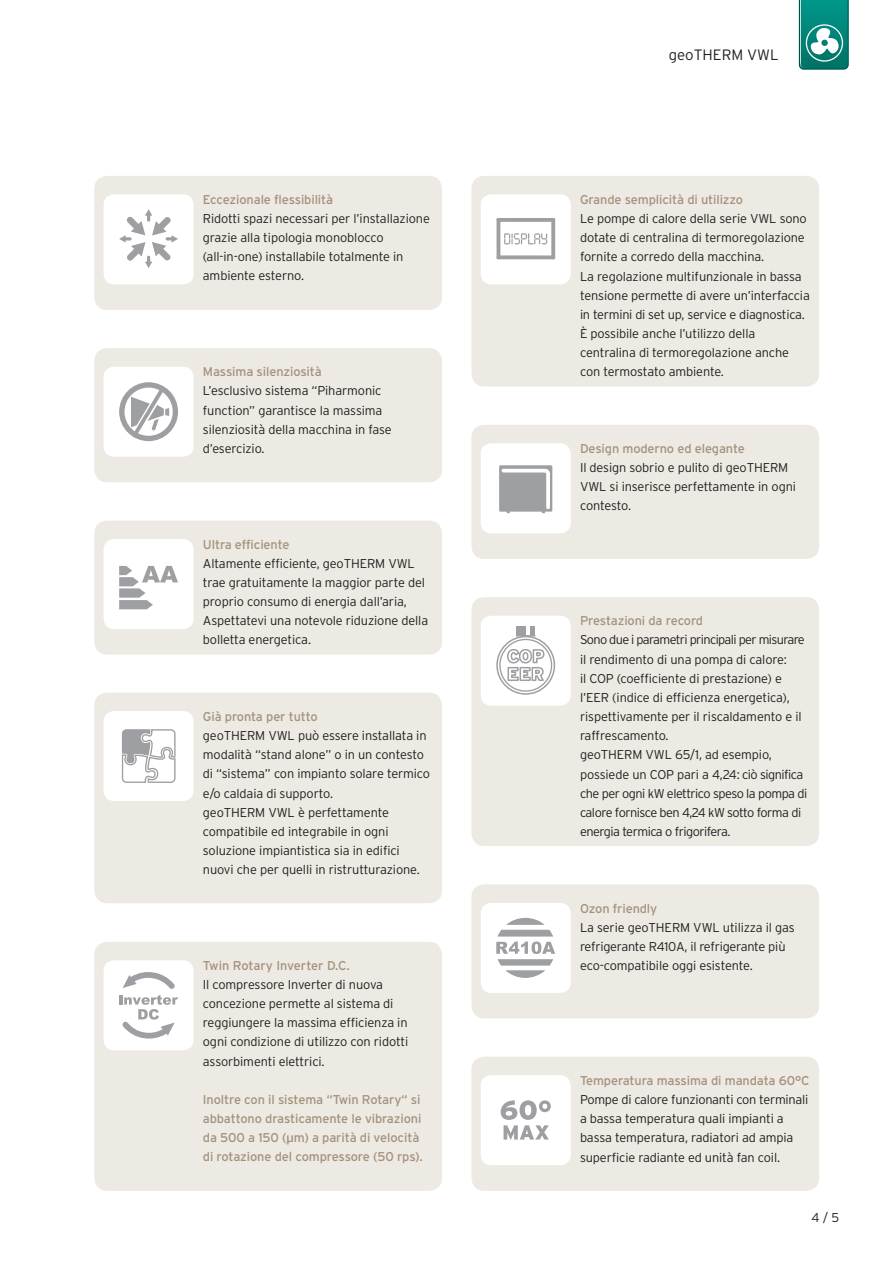
<style>
.page{position:relative;width:893px;height:1263px;background:#fff}
.page>*{position:absolute;margin:0;border:0;box-sizing:border-box;transform-origin:0 0}
.t1{font:300 15px "Interstate";color:#231f20}
.t2{font:300 12.75px/19.2px "Interstate OT";letter-spacing:-.01em;color:#231f20}
.t3{font:12.75px/19.2px "Interstate OT";letter-spacing:-.01em;color:#a3927b}
.t4{font:300 12.75px "Interstate";color:#231f20}
.s1{font-family:"Helvetica Neue";font-weight:500}
</style>
<div class="page">
<div style="left:94px;top:941px;width:348px;height:249px;background:#ede9e3;border-radius:13px"></div>
<div style="left:471px;top:597px;width:347px;height:248px;background:#ede9e3;border-radius:13px"></div>
<div style="left:103px;top:960px;width:90px;height:90px;background:#fff;border-radius:11px"></div>
<div style="left:480px;top:615px;width:90px;height:90px;background:#fff;border-radius:11px"></div>
<div style="left:94px;top:692px;width:348px;height:211px;background:#ede9e3;border-radius:13px"></div>
<div style="left:103px;top:710px;width:90px;height:91px;background:#fff;border-radius:11px"></div>
<div style="left:471px;top:176px;width:347px;height:210px;background:#ede9e3;border-radius:13px"></div>
<div style="left:480px;top:194px;width:90px;height:90px;background:#fff;border-radius:11px"></div>
<div style="left:94px;top:176px;width:348px;height:134px;background:#ede9e3;border-radius:13px"></div>
<div style="left:103px;top:194px;width:90px;height:90px;background:#fff;border-radius:11px"></div>
<div style="left:94px;top:348px;width:348px;height:134px;background:#ede9e3;border-radius:13px"></div>
<div style="left:103px;top:366px;width:90px;height:90px;background:#fff;border-radius:11px"></div>
<div style="left:471px;top:425px;width:347px;height:133px;background:#ede9e3;border-radius:13px"></div>
<div style="left:480px;top:443px;width:90px;height:90px;background:#fff;border-radius:11px"></div>
<div style="left:471px;top:884px;width:347px;height:134px;background:#ede9e3;border-radius:13px"></div>
<div style="left:480px;top:902px;width:90px;height:90px;background:#fff;border-radius:11px"></div>
<div style="left:471px;top:1056px;width:347px;height:134px;background:#ede9e3;border-radius:13px"></div>
<div style="left:480px;top:1074px;width:90px;height:90px;background:#fff;border-radius:11px"></div>
<div style="left:94px;top:520px;width:348px;height:134px;background:#ede9e3;border-radius:13px"></div>
<div style="left:103px;top:539px;width:90px;height:90px;background:#fff;border-radius:11px"></div>
<svg style="left:798px;top:0;width:50px;height:69px;background:#329b91"></svg>
<svg style="left:122px;top:972px;width:53px;height:16px"></svg>
<svg style="left:119px;top:995px;width:59px;height:44px"></svg>
<svg style="left:496px;top:917px;width:59px;height:60px"></svg>
<svg style="left:119px;top:382px;width:59px;height:59px"></svg>
<svg style="left:499px;top:218px;width:56px;height:4px"></svg>
<svg style="left:496px;top:255px;width:59px;height:4px"></svg>
<svg style="left:551px;top:218px;width:4px;height:41px"></svg>
<svg style="left:496px;top:218px;width:4px;height:41px"></svg>
<svg style="left:504px;top:233px;width:43px;height:11px"></svg>
<svg style="left:119px;top:566px;width:59px;height:43px"></svg>
<svg style="left:119px;top:209px;width:59px;height:59px"></svg>
<svg style="left:503px;top:1125px;width:45px;height:14px"></svg>
<svg style="left:500px;top:1100px;width:50px;height:19px"></svg>
<svg style="left:506px;top:648px;width:39px;height:34px"></svg>
<div style="left:496px;top:635px;width:59px;height:59px;border:2px solid #9d9fa2;border-radius:50%"></div>
<div style="left:499px;top:638px;width:53px;height:53px;border:1px solid #9d9fa2;border-radius:50%"></div>
<svg style="left:516px;top:626px;width:18px;height:10px"></svg>
<svg style="left:121px;top:729px;width:55px;height:54px"></svg>
<svg style="left:499px;top:465px;width:53px;height:48px;background:#acadb0"></svg>
<p class="t3" style="left:203px;top:190px;width:132px">Eccezionale flessibilità</p>
<p class="t2" style="left:203px;top:209px;width:228px">Ridotti spazi necessari per l’installazione grazie alla tipologia monoblocco (all-in-one) installabile totalmente in ambiente esterno.</p>
<p class="t3" style="left:203px;top:362px;width:120px">Massima silenziosità</p>
<p class="t2" style="left:203px;top:381px;width:190px">L’esclusivo sistema “Piharmonic function” garantisce la massima silenziosità della macchina in fase d’esercizio.</p>
<p class="t3" style="left:203px;top:534px;width:88px">Ultra efficiente</p>
<p class="t2" style="left:203px;top:553px;width:227px">Altamente efficiente, geoTHERM VWL trae gratuitamente la maggior parte del proprio consumo di energia dall’aria, Aspettatevi una notevole riduzione della bolletta energetica.</p>
<p class="t3" style="left:203px;top:706px;width:116px">Già pronta per tutto</p>
<p class="t2" style="left:203px;top:725px;width:229px">geoTHERM VWL può essere installata in modalità “stand alone” o in un contesto di “sistema” con impianto solare termico e/o caldaia di supporto.<br>geoTHERM VWL è perfettamente compatibile ed integrabile in ogni soluzione impiantistica sia in edifici nuovi che per quelli in ristrutturazione.</p>
<p class="t3" style="left:203px;top:955px;width:148px">Twin Rotary Inverter D.C.</p>
<p class="t2" style="left:203px;top:974px;width:207px">Il compressore Inverter di nuova concezione permette al sistema di reggiungere la massima efficienza in ogni condizione di utilizzo con ridotti assorbimenti elettrici.</p>
<p class="t3" style="left:203px;top:1089px;width:221px">Inoltre con il sistema “Twin Rotary“ si abbattono drasticamente le vibrazioni da 500 a 150 (<span class="s1">µ</span>m) a parità di velocità di rotazione del compressore (50 rps).</p>
<p class="t1" style="left:668px;top:46px;width:111px">geoTHERM VWL</p>
<p class="t3" style="left:579px;top:190px;width:164px">Grande semplicità di utilizzo</p>
<p class="t2" style="left:579px;top:209px;width:231px">Le pompe di calore della serie VWL sono dotate di centralina di termoregolazione fornite a corredo della macchina.<br>La regolazione multifunzionale in bassa tensione permette di avere un’interfaccia in termini di set up, service e diagnostica.<br>È possibile anche l’utilizzo della centralina di termoregolazione anche con termostato ambiente.</p>
<p class="t3" style="left:579px;top:438px;width:166px">Design moderno ed elegante</p>
<p class="t2" style="left:579px;top:458px;width:217px">Il design sobrio e pulito di geoTHERM<br>VWL si inserisce perfettamente in ogni contesto.</p>
<p class="t3" style="left:579px;top:611px;width:125px">Prestazioni da record</p>
<p class="t2" style="left:579px;top:630px;width:229px">Sono due i parametri principali per misurare il rendimento di una pompa di calore:<br>il COP (coefficiente di prestazione) e l’EER (indice di efficienza energetica), rispettivamente per il riscaldamento e il raffrescamento.<br>geoTHERM VWL 65/1, ad esempio, possiede un COP pari a 4,24: ciò significa che per ogni kW elettrico speso la pompa di calore fornisce ben 4,24 kW sotto forma di energia termica o frigorifera.</p>
<p class="t3" style="left:579px;top:898px;width:79px">Ozon friendly</p>
<p class="t2" style="left:579px;top:917px;width:216px">La serie geoTHERM VWL utilizza il gas refrigerante R410A, il refrigerante più eco-compatibile oggi esistente.</p>
<p class="t3" style="left:579px;top:1070px;width:231px">Temperatura massima di mandata 60°C</p>
<p class="t2" style="left:579px;top:1089px;width:230px">Pompe di calore funzionanti con terminali a bassa temperatura quali impianti a bassa temperatura, radiatori ad ampia superficie radiante ed unità fan coil.</p>
<p class="t4" style="left:811px;top:1209px;width:29px">4 / 5</p>
</div>
